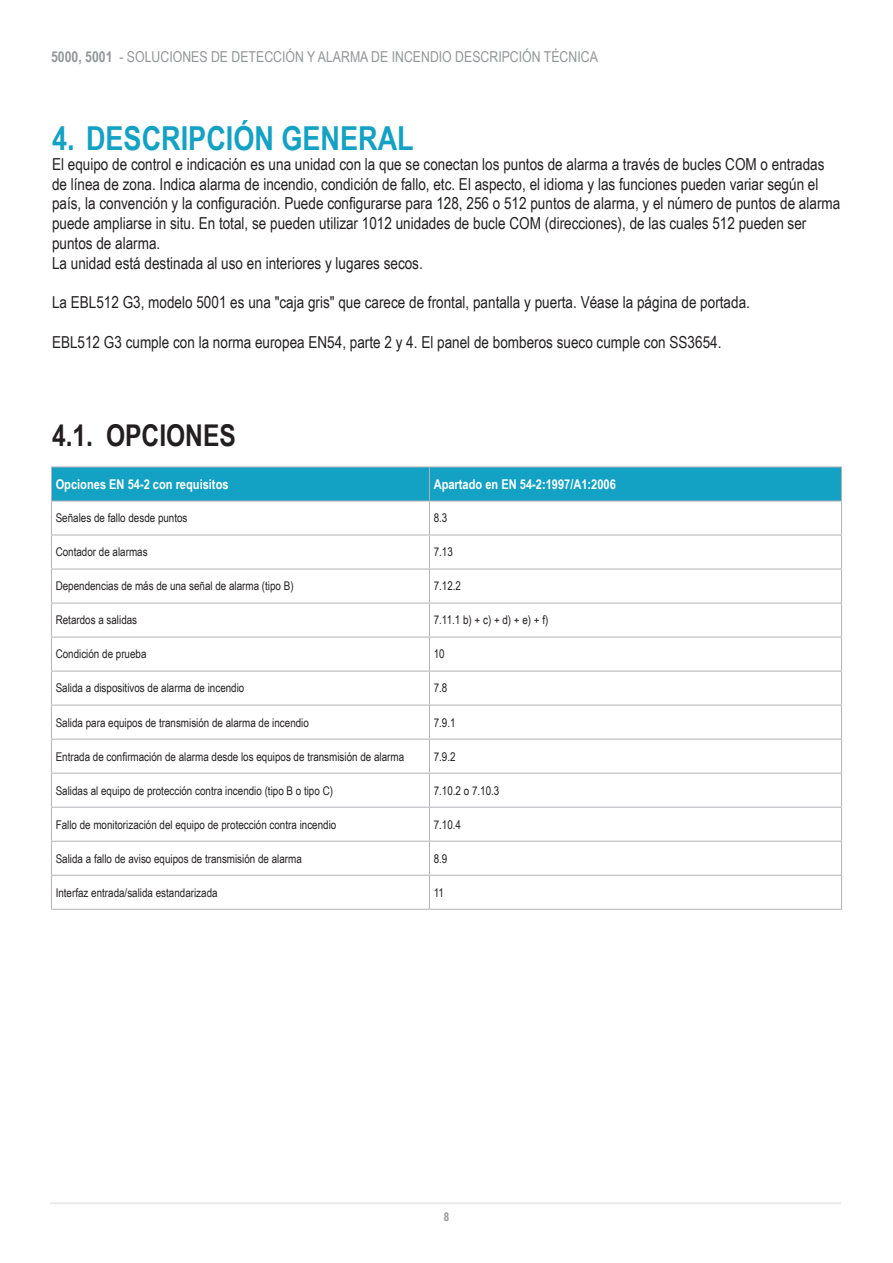
<style>
.page{position:relative;width:893px;height:1263px;background:#fff}
.page>*{position:absolute;margin:0;border:0;box-sizing:border-box;transform-origin:0 0}
.t1{font:700 33px "Arial Narrow";color:#13a1c4}
.t2{font:700 30px "Arial Narrow";color:#231f20}
.t3{font:16.5px/19.8px "Arial Narrow";color:#231f20}
.t4{font:15px "Arial Narrow";color:#939598}
.Table_header{font:700 13.5px "Arial Narrow";color:#fff}
.Table_text{font:12px "Arial Narrow";color:#231f20}
.t5{font:700 12px "Arial Narrow";color:#939598}
.s1{font-weight:700}
</style>
<div class="page">
<hr style="left:50px;top:1202px;width:791px;height:2px;background:#ebebea">
<div style="left:52px;top:468px;width:789px;height:33px;background:#13a1c4"></div>
<hr style="left:51px;top:467px;width:378px;height:1px;background:#b2b3b7">
<hr style="left:51px;top:467px;width:1px;height:34px;background:#b2b3b7">
<hr style="left:429px;top:467px;width:413px;height:1px;background:#b2b3b7">
<hr style="left:429px;top:467px;width:1px;height:34px;background:#b2b3b7">
<hr style="left:841px;top:467px;width:1px;height:34px;background:#b2b3b7">
<hr style="left:51px;top:501px;width:378px;height:1px;background:#b2b3b7">
<hr style="left:51px;top:501px;width:1px;height:34px;background:#b2b3b7">
<hr style="left:429px;top:501px;width:413px;height:1px;background:#b2b3b7">
<hr style="left:429px;top:501px;width:1px;height:34px;background:#b2b3b7">
<hr style="left:841px;top:501px;width:1px;height:34px;background:#b2b3b7">
<hr style="left:51px;top:535px;width:378px;height:1px;background:#b2b3b7">
<hr style="left:51px;top:535px;width:1px;height:34px;background:#b2b3b7">
<hr style="left:429px;top:535px;width:413px;height:1px;background:#b2b3b7">
<hr style="left:429px;top:535px;width:1px;height:34px;background:#b2b3b7">
<hr style="left:841px;top:535px;width:1px;height:34px;background:#b2b3b7">
<hr style="left:51px;top:569px;width:378px;height:1px;background:#b2b3b7">
<hr style="left:51px;top:569px;width:1px;height:34px;background:#b2b3b7">
<hr style="left:429px;top:569px;width:413px;height:1px;background:#b2b3b7">
<hr style="left:429px;top:569px;width:1px;height:34px;background:#b2b3b7">
<hr style="left:841px;top:569px;width:1px;height:34px;background:#b2b3b7">
<hr style="left:51px;top:603px;width:378px;height:1px;background:#b2b3b7">
<hr style="left:51px;top:603px;width:1px;height:34px;background:#b2b3b7">
<hr style="left:429px;top:603px;width:413px;height:1px;background:#b2b3b7">
<hr style="left:429px;top:603px;width:1px;height:34px;background:#b2b3b7">
<hr style="left:841px;top:603px;width:1px;height:34px;background:#b2b3b7">
<hr style="left:51px;top:637px;width:378px;height:1px;background:#b2b3b7">
<hr style="left:51px;top:637px;width:1px;height:34px;background:#b2b3b7">
<hr style="left:429px;top:637px;width:413px;height:1px;background:#b2b3b7">
<hr style="left:429px;top:637px;width:1px;height:34px;background:#b2b3b7">
<hr style="left:841px;top:637px;width:1px;height:34px;background:#b2b3b7">
<hr style="left:51px;top:671px;width:378px;height:1px;background:#b2b3b7">
<hr style="left:51px;top:671px;width:1px;height:34px;background:#b2b3b7">
<hr style="left:429px;top:671px;width:413px;height:1px;background:#b2b3b7">
<hr style="left:429px;top:671px;width:1px;height:34px;background:#b2b3b7">
<hr style="left:841px;top:671px;width:1px;height:34px;background:#b2b3b7">
<hr style="left:51px;top:705px;width:378px;height:1px;background:#b2b3b7">
<hr style="left:51px;top:705px;width:1px;height:34px;background:#b2b3b7">
<hr style="left:429px;top:705px;width:413px;height:1px;background:#b2b3b7">
<hr style="left:429px;top:705px;width:1px;height:34px;background:#b2b3b7">
<hr style="left:841px;top:705px;width:1px;height:34px;background:#b2b3b7">
<hr style="left:51px;top:739px;width:378px;height:1px;background:#b2b3b7">
<hr style="left:51px;top:739px;width:1px;height:34px;background:#b2b3b7">
<hr style="left:429px;top:739px;width:413px;height:1px;background:#b2b3b7">
<hr style="left:429px;top:739px;width:1px;height:34px;background:#b2b3b7">
<hr style="left:841px;top:739px;width:1px;height:34px;background:#b2b3b7">
<hr style="left:51px;top:773px;width:378px;height:1px;background:#b2b3b7">
<hr style="left:51px;top:773px;width:1px;height:34px;background:#b2b3b7">
<hr style="left:429px;top:773px;width:413px;height:1px;background:#b2b3b7">
<hr style="left:429px;top:773px;width:1px;height:34px;background:#b2b3b7">
<hr style="left:841px;top:773px;width:1px;height:34px;background:#b2b3b7">
<hr style="left:51px;top:807px;width:378px;height:1px;background:#b2b3b7">
<hr style="left:51px;top:808px;width:1px;height:33px;background:#b2b3b7">
<hr style="left:429px;top:807px;width:413px;height:1px;background:#b2b3b7">
<hr style="left:429px;top:808px;width:1px;height:33px;background:#b2b3b7">
<hr style="left:841px;top:808px;width:1px;height:33px;background:#b2b3b7">
<hr style="left:51px;top:841px;width:378px;height:1px;background:#b2b3b7">
<hr style="left:51px;top:842px;width:1px;height:33px;background:#b2b3b7">
<hr style="left:429px;top:841px;width:413px;height:1px;background:#b2b3b7">
<hr style="left:429px;top:842px;width:1px;height:33px;background:#b2b3b7">
<hr style="left:841px;top:842px;width:1px;height:33px;background:#b2b3b7">
<hr style="left:51px;top:875px;width:378px;height:1px;background:#b2b3b7">
<hr style="left:51px;top:876px;width:1px;height:33px;background:#b2b3b7">
<hr style="left:429px;top:875px;width:413px;height:1px;background:#b2b3b7">
<hr style="left:429px;top:876px;width:1px;height:33px;background:#b2b3b7">
<hr style="left:841px;top:876px;width:1px;height:33px;background:#b2b3b7">
<hr style="left:51px;top:909px;width:378px;height:1px;background:#b2b3b7">
<hr style="left:429px;top:909px;width:413px;height:1px;background:#b2b3b7">
<p class="t4" style="left:51px;top:46px;width:548px"><span class="s1">5000, 5001</span> - SOLUCIONES DE DETECCIÓN Y ALARMA DE INCENDIO DESCRIPCIÓN TÉCNICA</p>
<p class="t1" style="left:52px;top:113px;width:363px">4. DESCRIPCIÓN GENERAL</p>
<p class="t3" style="left:52px;top:153px;width:790px">El equipo de control e indicación es una unidad con la que se conectan los puntos de alarma a través de bucles COM o entradas de línea de zona. Indica alarma de incendio, condición de fallo, etc. El aspecto, el idioma y las funciones pueden variar según el país, la convención y la configuración. Puede configurarse para 128, 256 o 512 puntos de alarma, y el número de puntos de alarma puede ampliarse in situ. En total, se pueden utilizar 1012 unidades de bucle COM (direcciones), de las cuales 512 pueden ser puntos de alarma.</p>
<p class="t3" style="left:52px;top:252px;width:372px">La unidad está destinada al uso en interiores y lugares secos.</p>
<p class="t3" style="left:52px;top:292px;width:699px">La EBL512 G3, modelo 5001 es una "caja gris" que carece de frontal, pantalla y puerta. Véase la página de portada.</p>
<p class="t3" style="left:52px;top:332px;width:671px">EBL512 G3 cumple con la norma europea EN54, parte 2 y 4. El panel de bomberos sueco cumple con SS3654.</p>
<p class="t2" style="left:52px;top:413px;width:185px">4.1. OPCIONES</p>
<p class="Table_header" style="left:56px;top:474px;width:174px">Opciones EN 54-2 con requisitos</p>
<p class="Table_header" style="left:434px;top:474px;width:184px">Apartado en EN 54-2:1997/A1:2006</p>
<p class="Table_text" style="left:56px;top:509px;width:133px">Señales de fallo desde puntos</p>
<p class="Table_text" style="left:434px;top:509px;width:15px">8.3</p>
<p class="Table_text" style="left:56px;top:543px;width:93px">Contador de alarmas</p>
<p class="Table_text" style="left:434px;top:543px;width:21px">7.13</p>
<p class="Table_text" style="left:56px;top:577px;width:239px">Dependencias de más de una señal de alarma (tipo B)</p>
<p class="Table_text" style="left:434px;top:577px;width:29px">7.12.2</p>
<p class="Table_text" style="left:56px;top:611px;width:83px">Retardos a salidas</p>
<p class="Table_text" style="left:434px;top:611px;width:116px">7.11.1 b) + c) + d) + e) + f)</p>
<p class="Table_text" style="left:56px;top:645px;width:92px">Condición de prueba</p>
<p class="Table_text" style="left:434px;top:645px;width:12px">10</p>
<p class="Table_text" style="left:56px;top:679px;width:190px">Salida a dispositivos de alarma de incendio</p>
<p class="Table_text" style="left:434px;top:679px;width:15px">7.8</p>
<p class="Table_text" style="left:56px;top:713px;width:255px">Salida para equipos de transmisión de alarma de incendio</p>
<p class="Table_text" style="left:434px;top:713px;width:23px">7.9.1</p>
<p class="Table_text" style="left:56px;top:747px;width:350px">Entrada de confirmación de alarma desde los equipos de transmisión de alarma</p>
<p class="Table_text" style="left:434px;top:747px;width:23px">7.9.2</p>
<p class="Table_text" style="left:56px;top:781px;width:279px">Salidas al equipo de protección contra incendio (tipo B o tipo C)</p>
<p class="Table_text" style="left:434px;top:781px;width:67px">7.10.2 o 7.10.3</p>
<p class="Table_text" style="left:56px;top:815px;width:282px">Fallo de monitorización del equipo de protección contra incendio</p>
<p class="Table_text" style="left:434px;top:815px;width:29px">7.10.4</p>
<p class="Table_text" style="left:56px;top:849px;width:248px">Salida a fallo de aviso equipos de transmisión de alarma</p>
<p class="Table_text" style="left:434px;top:849px;width:15px">8.9</p>
<p class="Table_text" style="left:56px;top:883px;width:163px">Interfaz entrada/salida estandarizada</p>
<p class="Table_text" style="left:434px;top:883px;width:12px">11</p>
<p class="t5" style="left:444px;top:1207px;width:7px">8</p>
</div>
